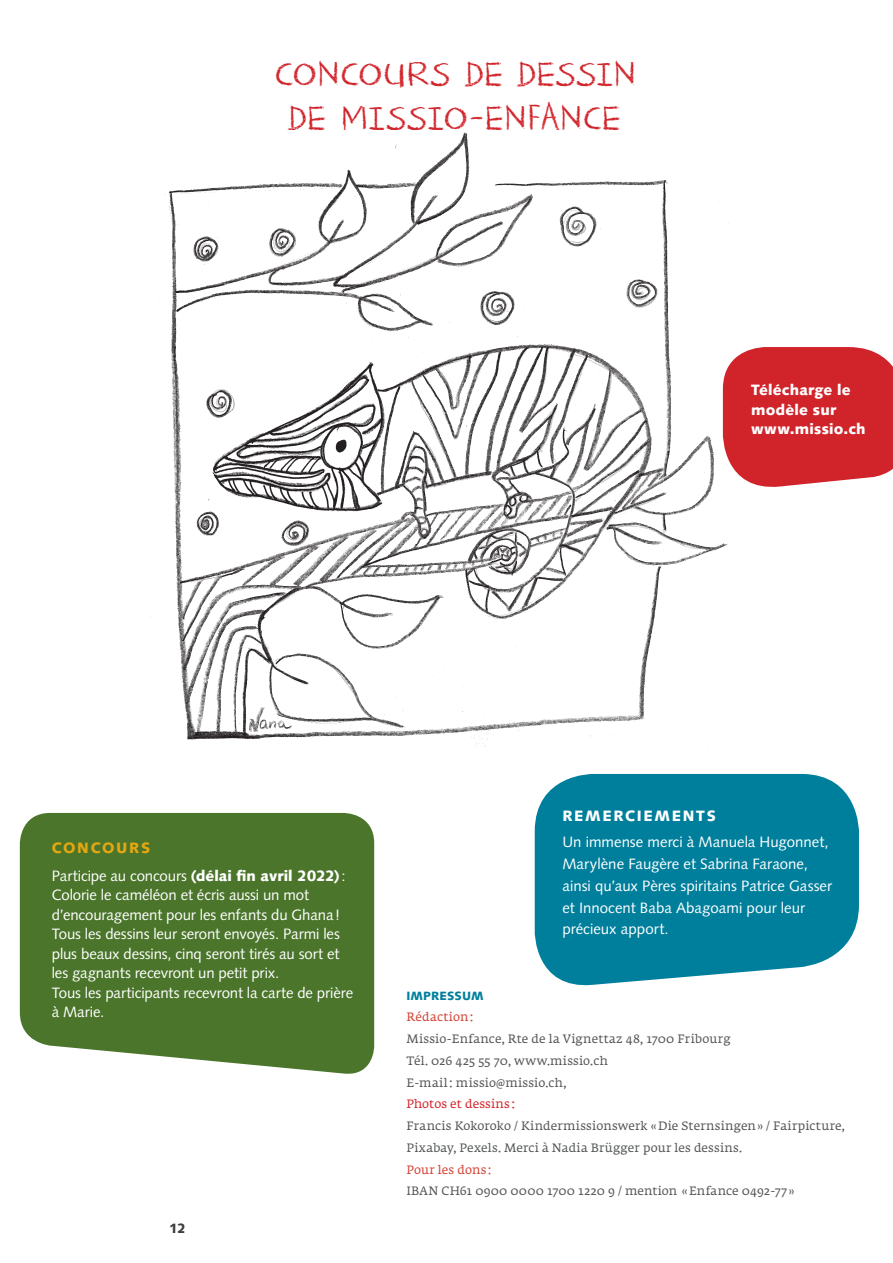
<style>
.page{position:relative;width:893px;height:1263px;background:#fff}
.page>*{position:absolute;margin:0;border:0;box-sizing:border-box;transform-origin:0 0}
.t1{font:40.5px/43.5px "Crayon Crumble";letter-spacing:.015em;color:#d1232a;text-align:center}
.t2{font:15px/19.5px "Syntax LT Std";letter-spacing:-.005em;color:#fff}
.t3{font:900 15px/19.5px "Syntax LT Std";letter-spacing:.015em;color:#fff}
.t4{font:900 15px "Syntax LT Std";letter-spacing:.11em;color:#fff}
.t5{font:900 13.5px "Syntax LT Std";color:#3e3e3f}
.t6{font:12px/21.8px "Fedra Serif A Std";letter-spacing:.015em;color:#545557}
.t7{font:12px "Fedra Serif A Std";letter-spacing:.015em;color:#d53f33}
.t8{font:12px "Fedra Serif A Std";letter-spacing:.015em;color:#d1232a}
.t9{font:900 12px "Syntax LT Std";letter-spacing:.01em;color:#007f9c}
.s1{font-weight:900;color:#e5a710}
.s2{font-weight:900}
</style>
<div class="page">
<svg style="left:535px;top:774px;width:324px;height:212px;background:#1589a4"></svg>
<img style="left:150px;top:132px;width:579px;height:615px">
<div style="left:20px;top:813px;width:354px;height:261px;background:#4b752b"></div>
<svg style="left:723px;top:347px;width:170px;height:145px;background:#d63b41"></svg>
<h1 class="t1" style="left:274px;top:54px;width:363px">CONCOURS DE DESSIN<br>DE MISSIO-ENFANCE</h1>
<p class="t3" style="left:751px;top:381px;width:116px">Télécharge le modèle sur www.missio.ch</p>
<p class="t2" style="left:52px;top:834px;width:295px;line-height:28px"><span class="s1">Concours<br></span>Participe au concours <span class="s2">(délai fin avril 2022)</span>:</p>
<p class="t2" style="left:52px;top:885px;width:303px">Colorie le caméléon et écris aussi un mot d’encouragement pour les enfants du Ghana!<br>Tous les dessins leur seront envoyés. Parmi les plus beaux dessins, cinq seront tirés au sort et les gagnants recevront un petit prix.<br>Tous les participants recevront la carte de prière à Marie.</p>
<p class="t5" style="left:169px;top:1220px;width:18px">12</p>
<p class="t4" style="left:562px;top:807px;width:155px">REMERCIEMENTS</p>
<p class="t2" style="left:562px;top:831px;width:271px;line-height:21.8px">Un immense merci à Manuela Hugonnet, Marylène Faugère et Sabrina Faraone, ainsi qu’aux Pères spiritains Patrice Gasser et Innocent Baba Abagoami pour leur précieux apport.</p>
<p class="t9" style="left:406px;top:988px;width:79px">IMPRESSUM</p>
<p class="t7" style="left:406px;top:1009px;width:69px">Rédaction:</p>
<p class="t6" style="left:406px;top:1029px;width:326px">Missio-Enfance, Rte de la Vignettaz 48, 1700 Fribourg<br>Tél. 026 425 55 70, www.missio.ch<br>E-mail: missio@missio.ch,</p>
<p class="t8" style="left:406px;top:1096px;width:110px">Photos et dessins:</p>
<p class="t6" style="left:406px;top:1116px;width:440px">Francis Kokoroko / Kindermissionswerk «Die Sternsingen» / Fairpicture,<br>Pixabay, Pexels. Merci à Nadia Brügger pour les dessins.</p>
<p class="t7" style="left:406px;top:1162px;width:87px">Pour les dons :</p>
<p class="t6" style="left:406px;top:1181px;width:389px">IBAN CH61 0900 0000 1700 1220 9 / mention «Enfance 0492-77»</p>
</div>
